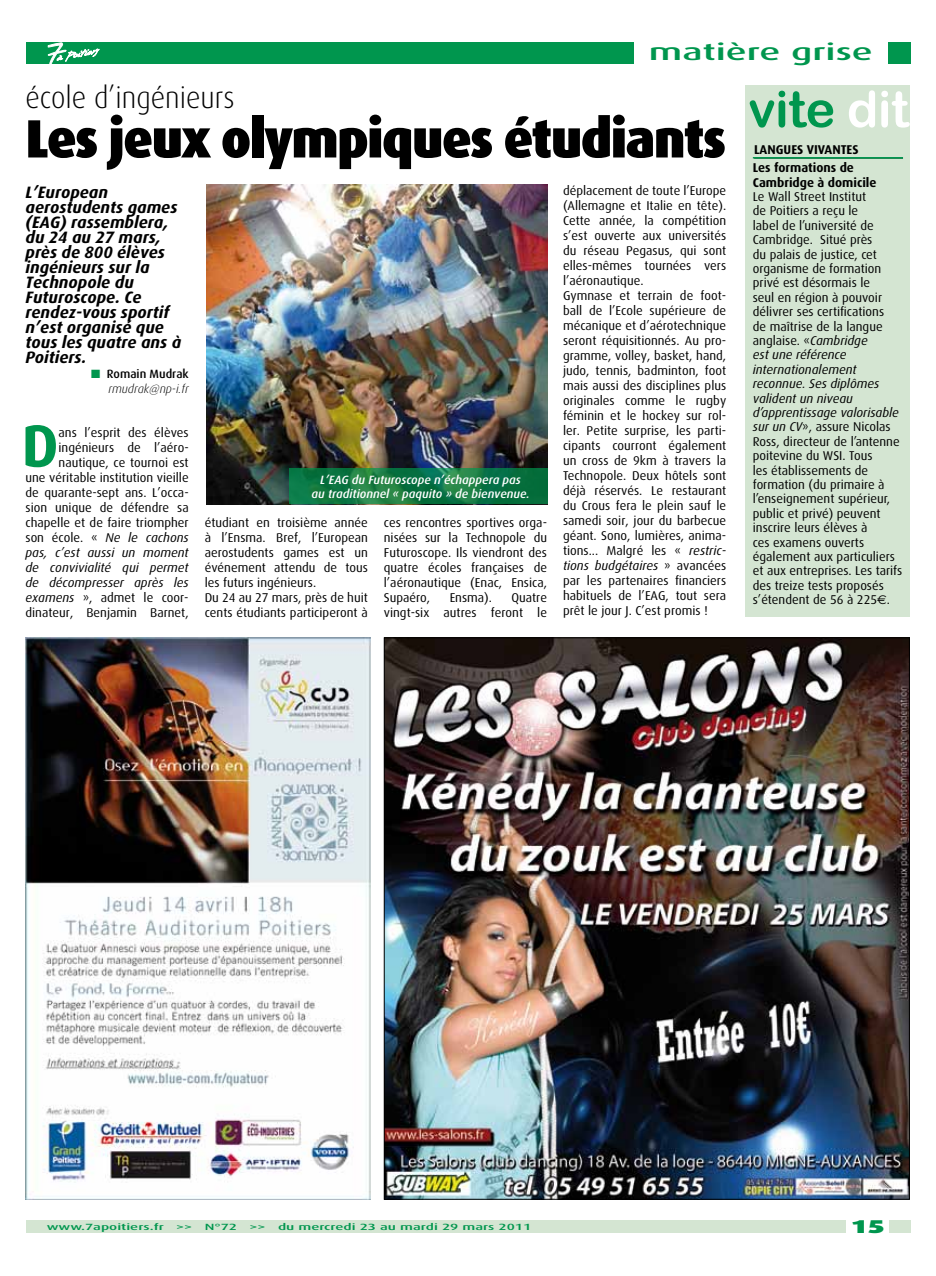
<style>
.page{position:relative;width:936px;height:1276px;background:#fff}
.page>*{position:absolute;margin:0;border:0;box-sizing:border-box;transform-origin:0 0}
.t1{font:700 59.7px "Dax";color:#00964e}
.t2{font:900 54px "Dax";letter-spacing:-.03em;color:#000;scale:.95 1}
.t3{font:50.25px "Arial Rounded MT Bold";letter-spacing:-.01em;color:#00964e}
.t4{font:300 30px "Dax";color:#000;scale:.95 1}
.t5{font:500 23.4px "Dax";color:#00964e;scale:1.67 1}
.t6{font:900 18.6px "Dax";color:#00964e;scale:1.54 1}
.t7{font:italic 700 16.5px/15px "Dax";color:#000}
.t8{font:12.75px/15px "Dax";color:#000}
.t9{font:700 12.75px/18.6px "Dax";color:#000}
.t10{font:italic 500 12px/13.5px "Dax";color:#fff;text-align:center}
.t11{font:italic 300 12px/15px "Dax";color:#000;text-align:right}
.t12{font:500 9px "Dax";color:#00964e;scale:1.67 1}
.s1{color:#00964e}
.s2{font-weight:500;font-style:normal}
.s3{font-style:italic}
.s4{color:#fff}
.s5{font-family:"Euro Sans"}
</style>
<div class="page">
<div style="left:26px;top:42px;width:884px;height:21px;background:#00964e"></div>
<div style="left:634px;top:33px;width:253px;height:43px;background:#fff"></div>
<div style="left:26px;top:1220px;width:884px;height:13px;background:#d4e5d2"></div>
<svg style="left:48px;top:43px;width:51px;height:21px"></svg>
<img style="left:206px;top:184px;width:341px;height:320px">
<svg style="left:289px;top:468px;width:258px;height:36px"></svg>
<div style="left:846px;top:1211px;width:43px;height:33px;background:#fff"></div>
<div style="left:745px;top:85px;width:165px;height:532px;background:#d4e5d2"></div>
<hr style="left:754px;top:158px;width:148px;height:1px;background:#004c22">
<hr style="left:752px;top:157px;width:150px;height:1px;background:#00964e">
<img style="left:386px;top:639px;width:521px;height:558px">
<img style="left:26px;top:638px;width:344px;height:561px">
<h3 class="t5" style="left:648px;top:39px;width:136px">matière grise</h3>
<h3 class="t4" style="left:26px;top:81px;width:222px">école d’ingénieurs</h3>
<h2 class="t2" style="left:26px;top:108px;width:738px">Les jeux olympiques étudiants</h2>
<p class="t7" style="left:26px;top:185px;width:157px">L’European aerostudents games (EAG) rassemblera, du 24 au 27 mars, près de 800 élèves ingénieurs sur la<br>Technopole du<br>Futuroscope. Ce rendez-vous sportif n’est organisé que tous les quatre ans à<br>Poitiers.</p>
<p class="t11" style="left:91px;top:367px;width:99px"><span class="s1">■</span> <span class="s2">Romain Mudrak </span>rmudrak@np-i.fr</p>
<h1 class="t1" style="left:22px;top:412px;width:38px">D</h1>
<p class="t8" style="left:26px;top:425px;width:165px;text-align:right">ans l’esprit des élèves ingénieurs de l’aéro&shy;nautique, ce tournoi est<br>une véritable institution vieille de quarante-sept ans. L’occa&shy;sion unique de défendre sa chapelle et de faire triompher son école. « <span class="s3">Ne le cachons pas, c’est aussi un moment de convivialité qui permet de décompresser après les examens</span> », admet le coor&shy;dinateur, Benjamin Barnet,</p>
<p class="t10" style="left:311px;top:473px;width:220px">L’EAG du Futuroscope n’échappera pas<br>au traditionnel « paquito » de bienvenue.</p>
<p class="t8" style="left:205px;top:515px;width:165px">étudiant en troisième année à l’Ensma. Bref, l’European aerostudents games est un événement attendu de tous les futurs ingénieurs.<br>Du 24 au 27 mars, près de huit cents étudiants participeront à</p>
<p class="t8" style="left:384px;top:515px;width:165px;text-align:justify">ces rencontres sportives orga&shy;nisées sur la Technopole du Futuroscope. Ils viendront des quatre écoles françaises de l’aéronautique (Enac, Ensica, Supaéro,</p>
<p class="t8" style="left:449px;top:590px;width:44px">Ensma).</p>
<p class="t8" style="left:384px;top:590px;width:165px;text-align:right">Quatre<br>vingt-six autres feront le</p>
<p class="t8" style="left:563px;top:183px;width:165px">déplacement de toute l’Europe (Allemagne et Italie en tête).<br>Cette année, la compétition s’est ouverte aux universités du réseau Pegasus, qui sont elles-mêmes tournées vers l’aéronautique.<br>Gymnase et terrain de foot&shy;ball de l’Ecole supérieure de mécanique et d’aérotechnique seront réquisitionnés. Au pro&shy;gramme, volley, basket, hand, judo, tennis, badminton, foot mais aussi des disciplines plus originales comme le rugby féminin et le hockey sur rol&shy;ler. Petite surprise, les parti&shy;cipants courront également un cross de 9km à travers la<br>Technopole. Deux hôtels sont déjà réservés. Le restaurant du Crous fera le plein sauf le samedi soir, jour du barbecue géant. Sono, lumières, anima&shy;tions... Malgré les « <span class="s3">restric&shy;tions budgétaires</span> » avancées par les partenaires financiers habituels de l’EAG, tout sera prêt le jour J. C’est promis !</p>
<h3 class="t3" style="left:748px;top:79px;width:162px">vite <span class="s4">dit</span></h3>
<p class="t9" style="left:754px;top:140px;width:14px">Langues</p>
<p class="t9" style="left:752px;top:140px;width:103px;text-indent:54px">vivantes<br>Les formations de</p>
<p class="t9" style="left:752px;top:173px;width:125px">Cambridge à domicile</p>
<p class="t8" style="left:752px;top:189px;width:151px;line-height:14.4px">Le Wall Street Institut<br>de Poitiers a reçu le<br>label de l’université de<br>Cambridge. Situé près<br>du palais de justice, cet organisme de formation privé est désormais le<br>seul en région à pouvoir délivrer ses certifications<br>de maîtrise de la langue anglaise. «<span class="s3">Cambridge<br>est une référence internationalement reconnue. Ses diplômes valident un niveau d’apprentissage valorisable sur un CV</span>», assure Nicolas<br>Ross, directeur de l’antenne poitevine du WSI. Tous<br>les établissements de formation (du primaire à l’enseignement supérieur, public et privé) peuvent inscrire leurs élèves à<br>ces examens ouverts également aux particuliers et aux entreprises. Les tarifs des treize tests proposés s’étendent de 56 à 225<span class="s5">€</span>.</p>
<p class="t12" style="left:47px;top:1221px;width:72px">www.7apoitiers.fr</p>
<p class="t12" style="left:176px;top:1221px;width:11px">&gt;&gt;</p>
<p class="t12" style="left:205px;top:1221px;width:21px">N°72</p>
<p class="t12" style="left:249px;top:1221px;width:11px">&gt;&gt;</p>
<p class="t12" style="left:278px;top:1221px;width:153px">du mercredi 23 au mardi 29 mars 2011</p>
<h3 class="t6" style="left:850px;top:1215px;width:24px">15</h3>
</div>
